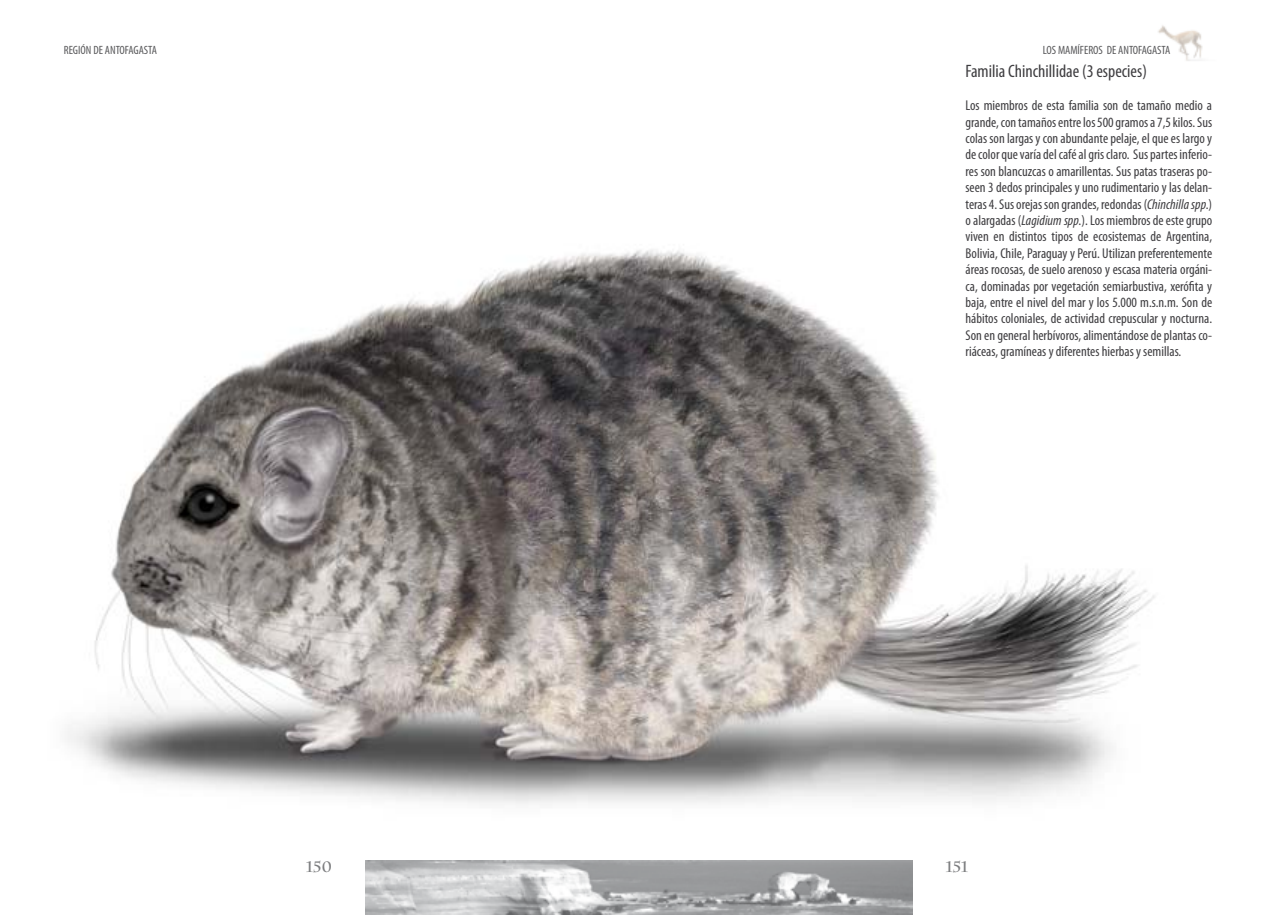
<style>
.page{position:relative;width:1276px;height:915px;background:#fff}
.page>*{position:absolute;margin:0;border:0;box-sizing:border-box;transform-origin:0 0}
.t1{font:condensed 18px "Myriad Pro";color:#3e3d40}
.t2{font:700 15px "Charlemagne Std";color:#7b7c7e}
.t3{font:condensed 14.25px/16.4px "Myriad Pro";color:#3e3d40;text-align:justify}
.t4{font:condensed 12px "Myriad Pro";color:#58585a}
.s1{font-style:italic}
</style>
<div class="page">
<img style="left:1158px;top:25px;width:45px;height:36px">
<img style="left:365px;top:860px;width:548px;height:54px">
<img style="left:67px;top:249px;width:1088px;height:555px">
<p class="t4" style="left:64px;top:43px;width:95px">REGIÓN DE ANTOFAGASTA</p>
<p class="t4" style="left:1043px;top:43px;width:129px">LOS MAMÍFEROS DE ANTOFAGASTA</p>
<p class="t1" style="left:965px;top:60px;width:183px">Familia Chinchillidae (3 especies)</p>
<p class="t3" style="left:965px;top:97px;width:248px">Los miembros de esta familia son de tamaño medio a grande, con tamaños entre los 500 gramos a 7,5 kilos. Sus colas son largas y con abundante pelaje, el que es largo y de color que varía del café al gris claro. Sus partes inferio&shy;res son blancuzcas o amarillentas. Sus patas traseras po&shy;seen 3 dedos principales y uno rudimentario y las delan&shy;teras 4. Sus orejas son grandes, redondas (<span class="s1">Chinchillaspp</span>.) o alargadas (<span class="s1">Lagidium spp</span>.). Los miembros de este grupo viven en distintos tipos de ecosistemas de Argentina, Bolivia, Chile, Paraguay y Perú. Utilizan preferentemente áreas rocosas, de suelo arenoso y escasa materia orgáni&shy;ca, dominadas por vegetación semiarbustiva, xerófita y baja, entre el nivel del mar y los 5.000 m.s.n.m. Son de hábitos coloniales, de actividad crepuscular y nocturna.<br>Son en general herbívoros, alimentándose de plantas co&shy;riáceas, gramíneas y diferentes hierbas y semillas.</p>
<p class="t2" style="left:306px;top:857px;width:27px">150</p>
<p class="t2" style="left:945px;top:857px;width:24px">151</p>
</div>
